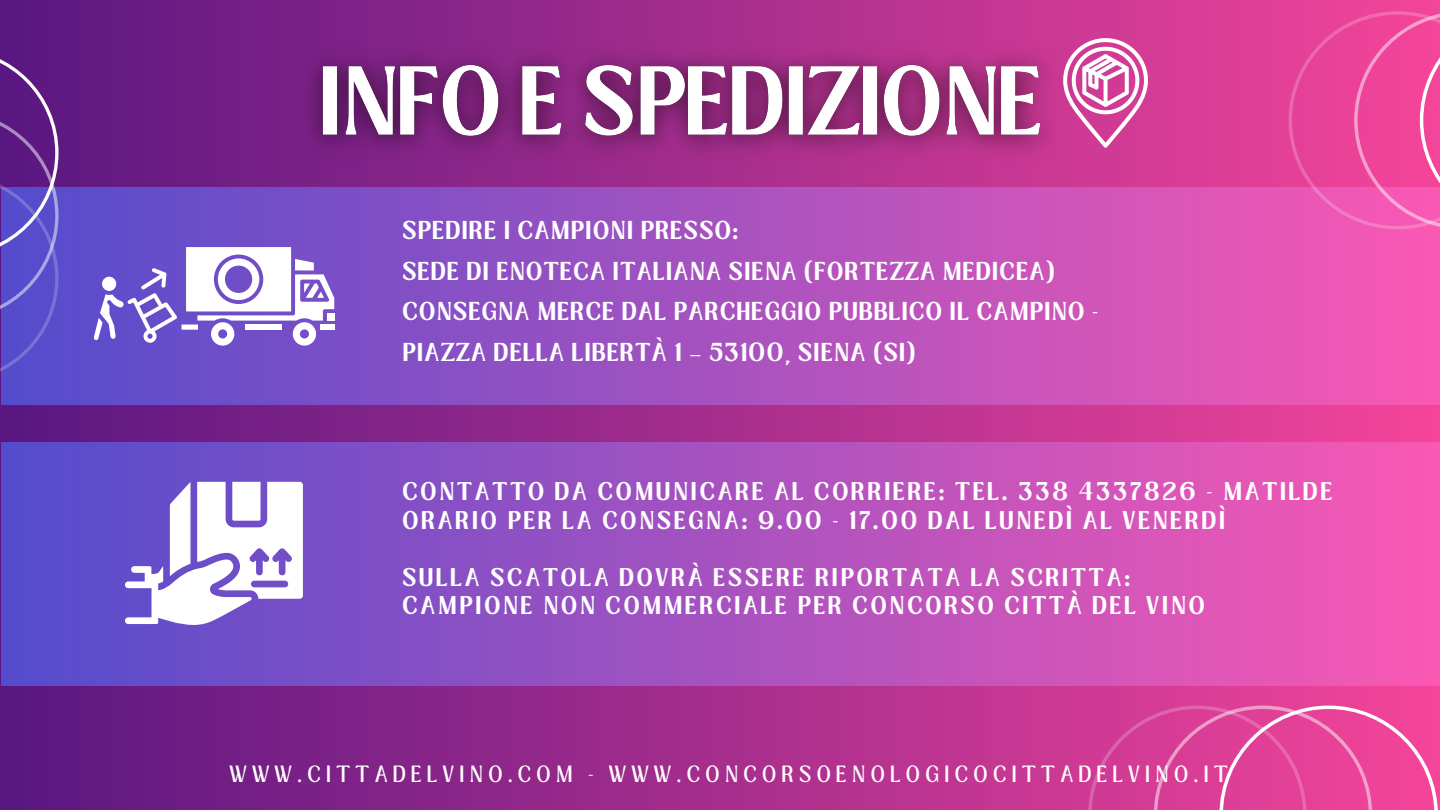
<style>
.page{position:relative;width:1440px;height:810px;background:#fff}
.page>*{position:absolute;margin:0;border:0;box-sizing:border-box;transform-origin:0 0}
.t1{font:700 19.9px/40.5px "Loubag";letter-spacing:.075em;color:#fff}
.t2{font:700 19.6px/28.5px "Loubag";letter-spacing:.15em;color:#fff}
.t3{font:18px "Loubag";letter-spacing:.305em;color:#fff}
</style>
<div class="page">
<div style="left:0;top:0;width:1440px;height:810px;background:linear-gradient(to right,#591781,#f4459a)"></div>
<div style="left:2px;top:188px;width:1438px;height:217px;background:linear-gradient(to right,#544ccc,#f958b3)"></div>
<svg style="left:0;top:49px;width:58px;height:334px;background:#6342b1"></svg>
<svg style="left:1088px;top:706px;width:350px;height:104px;background:#e2489c"></svg>
<svg style="left:1289px;top:11px;width:151px;height:218px;background:#ed4da1"></svg>
<svg style="left:1080px;top:38px;width:68px;height:110px"></svg>
<svg style="left:94px;top:247px;width:240px;height:98px"></svg>
<img style="left:290px;top:34px;width:790px;height:137px">
<div style="left:2px;top:442px;width:1438px;height:243px;background:linear-gradient(to right,#544ccc,#f958b3)"></div>
<svg style="left:125px;top:482px;width:178px;height:143px"></svg>
<p class="t1" style="left:402px;top:210px;width:697px">SPEDIRE I CAMPIONI PRESSO:<br>SEDE DI ENOTECA ITALIANA SIENA (FORTEZZA MEDICEA)<br>CONSEGNA MERCE DAL PARCHEGGIO PUBBLICO IL CAMPINO - PIAZZA DELLA LIBERTÀ 1 – 53100, SIENA (SI)</p>
<p class="t2" style="left:402px;top:478px;width:931px">CONTATTO DA COMUNICARE AL CORRIERE: TEL. 338 4337826 - MATILDE<br>ORARIO PER LA CONSEGNA: 9.00 - 17.00 DAL LUNEDÌ AL VENERDÌ</p>
<p class="t2" style="left:402px;top:563px;width:804px">SULLA SCATOLA DOVRÀ ESSERE RIPORTATA LA SCRITTA:<br>CAMPIONE NON COMMERCIALE PER CONCORSO CITTÀ DEL VINO</p>
<p class="t3" style="left:230px;top:759px;width:999px">WWW.CITTADELVINO.COM - WWW.CONCORSOENOLOGICOCITTADELVINO.IT</p>
</div>
